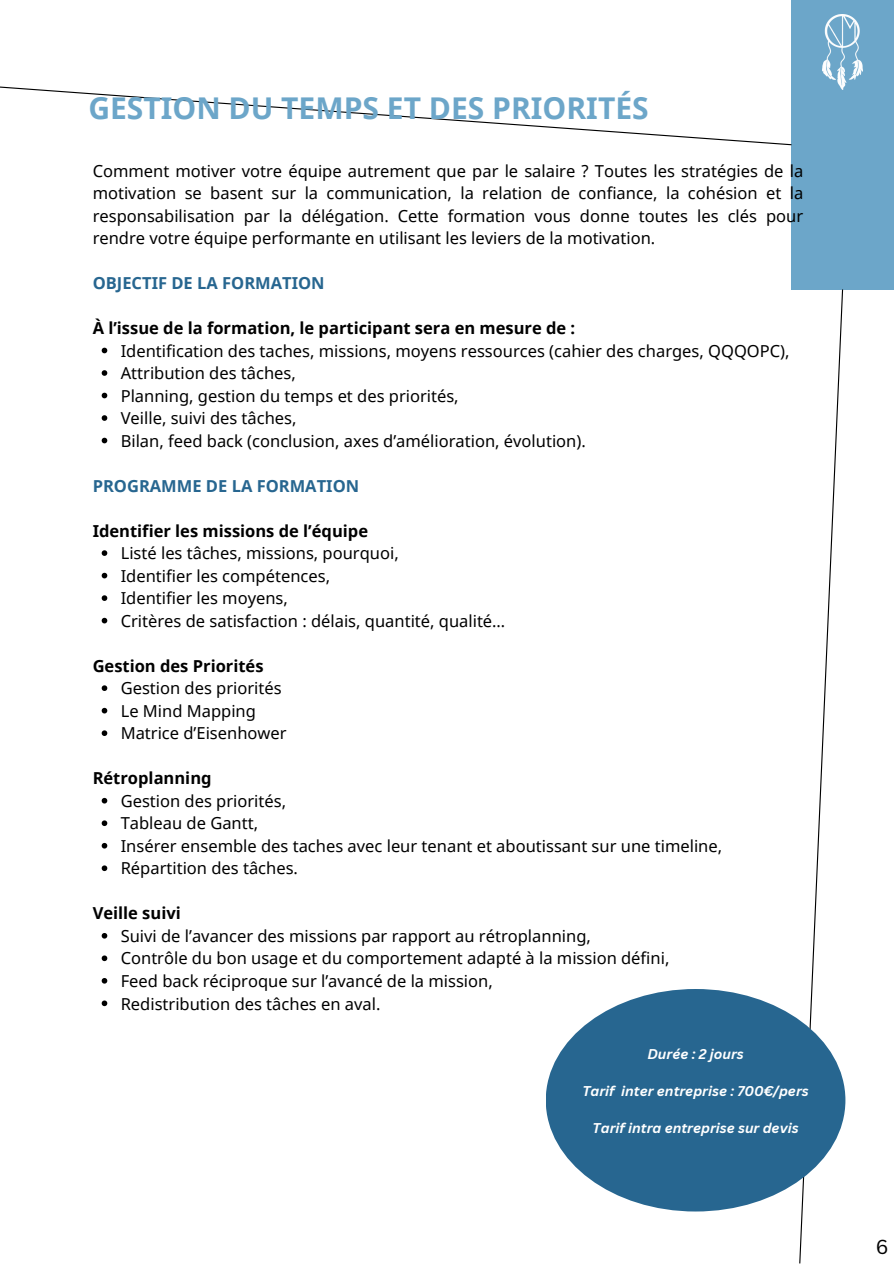
<style>
.page{position:relative;width:894px;height:1264px;background:#fff}
.page>*{position:absolute;margin:0;border:0;box-sizing:border-box;transform-origin:0 0}
.t1{font:700 30px "Noto Sans";color:#6ca6c9}
.t2{font:19.65px "Canva Sans";color:#000}
.t3{font:700 18.9px "Canva Sans";color:#fff}
.t4{font:16.5px/22.5px "Noto Sans";color:#000;text-align:justify}
.t5{font:700 16.5px "Noto Sans";color:#000}
.t6{font:700 16.5px "Noto Sans";color:#276690}
.t7{font:italic 700 13.8px "Canva Sans";color:#fff}
</style>
<div class="page">
<div style="left:791px;top:0;width:102px;height:289px;background:#6ca6c9"></div>
<svg style="left:798px;top:289px;width:45px;height:974px"></svg>
<svg style="left:0;top:86px;width:792px;height:60px"></svg>
<svg style="left:102px;top:348px;width:5px;height:5px"></svg>
<svg style="left:102px;top:370px;width:5px;height:6px"></svg>
<svg style="left:102px;top:393px;width:5px;height:5px"></svg>
<svg style="left:102px;top:415px;width:5px;height:6px"></svg>
<svg style="left:102px;top:438px;width:5px;height:5px"></svg>
<svg style="left:102px;top:550px;width:5px;height:6px"></svg>
<svg style="left:102px;top:573px;width:5px;height:5px"></svg>
<svg style="left:102px;top:595px;width:5px;height:6px"></svg>
<svg style="left:102px;top:618px;width:5px;height:5px"></svg>
<svg style="left:102px;top:685px;width:5px;height:6px"></svg>
<svg style="left:102px;top:708px;width:5px;height:5px"></svg>
<svg style="left:102px;top:730px;width:5px;height:6px"></svg>
<svg style="left:102px;top:798px;width:5px;height:5px"></svg>
<svg style="left:102px;top:820px;width:5px;height:6px"></svg>
<svg style="left:102px;top:843px;width:5px;height:5px"></svg>
<svg style="left:102px;top:865px;width:5px;height:6px"></svg>
<svg style="left:102px;top:933px;width:5px;height:5px"></svg>
<svg style="left:102px;top:955px;width:5px;height:6px"></svg>
<svg style="left:102px;top:978px;width:5px;height:5px"></svg>
<svg style="left:102px;top:1000px;width:5px;height:6px"></svg>
<img style="left:822px;top:15px;width:40px;height:74px">
<div style="left:545px;top:989px;width:300px;height:222px;background:#276690;border-radius:50%"></div>
<p class="t1" style="left:88px;top:87px;width:561px">GESTION DU TEMPS ET DES PRIORITÉS</p>
<h1 class="t4" style="left:93px;top:159px;width:712px">Comment motiver votre équipe autrement que par le salaire ? Toutes les stratégies de la motivation se basent sur la communication, la relation de confiance, la cohésion et la responsabilisation par la délégation. Cette formation vous donne toutes les clés pour rendre votre équipe performante en utilisant les leviers de la motivation.</h1>
<h5 class="t6" style="left:93px;top:271px;width:233px">OBJECTIF DE LA FORMATION</h5>
<h3 class="t5" style="left:93px;top:316px;width:484px">À l’issue de la formation, le participant sera en mesure de :</h3>
<h4 class="t4" style="left:121px;top:339px;width:670px">Identification des taches, missions, moyens ressources (cahier des charges, QQQOPC),</h4>
<p class="t4" style="left:121px;top:361px;width:177px">Attribution des tâches,</p>
<p class="t4" style="left:121px;top:384px;width:339px">Planning, gestion du temps et des priorités,</p>
<p class="t4" style="left:121px;top:406px;width:177px">Veille, suivi des tâches,</p>
<p class="t4" style="left:121px;top:429px;width:466px">Bilan, feed back (conclusion, axes d’amélioration, évolution).</p>
<p class="t6" style="left:93px;top:474px;width:268px">PROGRAMME DE LA FORMATION</p>
<h3 class="t5" style="left:93px;top:519px;width:277px">Identifier les missions de l’équipe</h3>
<h4 class="t4" style="left:121px;top:541px;width:279px">Listé les tâches, missions, pourquoi,</h4>
<p class="t4" style="left:121px;top:564px;width:211px">Identifier les compétences,</p>
<p class="t4" style="left:121px;top:586px;width:169px">Identifier les moyens,</p>
<p class="t4" style="left:121px;top:609px;width:386px">Critères de satisfaction : délais, quantité, qualité…</p>
<p class="t5" style="left:93px;top:654px;width:172px">Gestion des Priorités</p>
<h4 class="t4" style="left:121px;top:676px;width:162px">Gestion des priorités</h4>
<p class="t4" style="left:121px;top:699px;width:137px">Le Mind Mapping</p>
<p class="t4" style="left:121px;top:721px;width:167px">Matrice d’Eisenhower</p>
<p class="t5" style="left:93px;top:766px;width:120px">Rétroplanning</p>
<h4 class="t4" style="left:121px;top:789px;width:167px">Gestion des priorités,</h4>
<p class="t4" style="left:121px;top:811px;width:139px">Tableau de Gantt,</p>
<p class="t4" style="left:121px;top:834px;width:602px">Insérer ensemble des taches avec leur tenant et aboutissant sur une timeline,</p>
<p class="t4" style="left:121px;top:856px;width:179px">Répartition des tâches.</p>
<p class="t5" style="left:93px;top:901px;width:90px">Veille suivi</p>
<h4 class="t4" style="left:121px;top:924px;width:471px">Suivi de l’avancer des missions par rapport au rétroplanning,</h4>
<p class="t4" style="left:121px;top:946px;width:550px">Contrôle du bon usage et du comportement adapté à la mission défini,</p>
<p class="t4" style="left:121px;top:969px;width:373px">Feed back réciproque sur l’avancé de la mission,</p>
<p class="t4" style="left:121px;top:991px;width:261px">Redistribution des tâches en aval.</p>
<p class="t3" style="left:652px;top:1036px;width:87px">Formtion</p>
<p class="t7" style="left:647px;top:1044px;width:98px">Durée : 2 jours</p>
<h2 class="t7" style="left:582px;top:1081px;width:228px">Tarif inter entreprise : 700€/pers</h2>
<p class="t7" style="left:592px;top:1118px;width:207px">Tarif intra entreprise sur devis</p>
<p class="t2" style="left:875px;top:1232px;width:14px">6</p>
</div>
